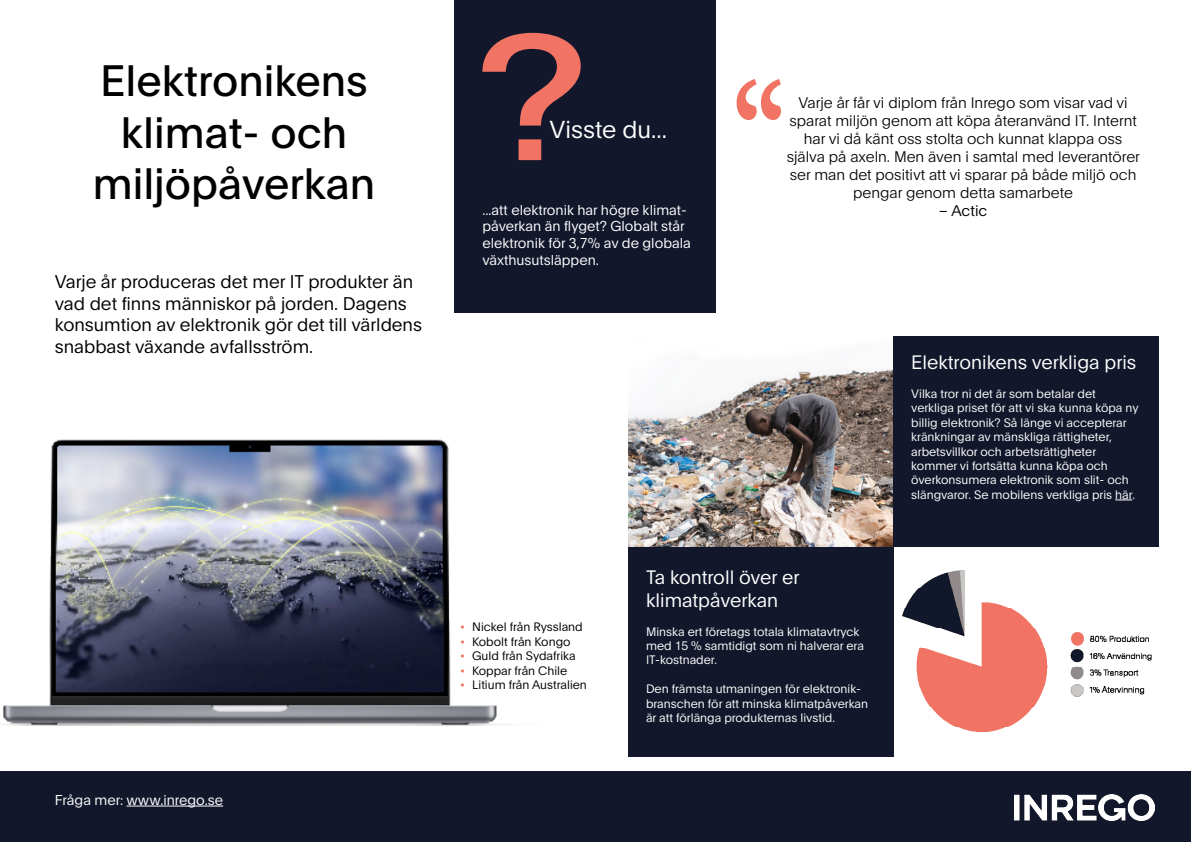
<style>
.page{position:relative;width:1191px;height:842px;background:#fff}
.page>*{position:absolute;margin:0;border:0;box-sizing:border-box;transform-origin:0 0}
.t1{font:43px "Plain";color:#000}
.t2{font:300 24px "Plain";color:#fff}
.t3{font:300 19px "Plain";color:#fff}
.t4{font:300 18px/21.6px "Plain";color:#000}
.t5{font:100 15px/18px "Plain";color:#000;text-align:center}
.t6{font:300 15px "Plain";color:#000}
.t7{font:300 14px/16.8px "Plain";color:#fff}
.t8{font:300 12px/14.4px "Plain";color:#fff}
.t9{font:300 12px "Plain";color:#000}
.s1{color:#f07364}
</style>
<div class="page">
<img style="left:2px;top:439px;width:501px;height:287px">
<div style="left:454px;top:0;width:261px;height:312px;background:#12172b"></div>
<svg style="left:482px;top:33px;width:99px;height:127px"></svg>
<div style="left:0;top:771px;width:1191px;height:71px;background:#12172b"></div>
<div style="left:893px;top:336px;width:265px;height:210px;background:#12172b"></div>
<div style="left:628px;top:546px;width:265px;height:210px;background:#12172b"></div>
<svg style="left:1115px;top:500px;width:17px;height:1px"></svg>
<svg style="left:736px;top:79px;width:45px;height:41px"></svg>
<img style="left:1014px;top:794px;width:141px;height:27px">
<hr style="left:126px;top:806px;width:97px;height:1px;background:#fff">
<img style="left:628px;top:369px;width:265px;height:177px">
<img style="left:902px;top:570px;width:250px;height:162px">
<p class="t1" style="left:100px;top:50px;width:269px">Elektronikens</p>
<p class="t1" style="left:121px;top:101px;width:228px">klimat- och</p>
<p class="t1" style="left:93px;top:153px;width:284px">miljöpåverkan</p>
<p class="t4" style="left:55px;top:270px;width:369px">Varje år produceras det mer IT produkter än vad det finns människor på jorden. Dagens konsumtion av elektronik gör det till världens snabbast växande avfallsström.</p>
<p class="t7" style="left:55px;top:791px;width:170px">Fråga mer: www.inrego.se</p>
<p class="t2" style="left:549px;top:112px;width:119px">Visste du...</p>
<p class="t7" style="left:482px;top:201px;width:210px">...att elektronik har högre klimat&shy;påverkan än flyget? Globalt står elektronik för 3,7% av de globala växthusutsläppen.</p>
<p class="t5" style="left:786px;top:92px;width:355px">Varje år får vi diplom från Inrego som visar vad vi sparat miljön genom att köpa återanvänd IT. Internt har vi då känt oss stolta och kunnat klappa oss själva på axeln. Men även i samtal med leverantörer ser man det positivt att vi sparar på både miljö och pengar genom detta samarbete</p>
<p class="t6" style="left:939px;top:199px;width:50px">– Actic</p>
<p class="t3" style="left:911px;top:349px;width:227px">Elektronikens verkliga pris</p>
<p class="t8" style="left:911px;top:386px;width:186px">Vilka tror ni det är som betalar det</p>
<p class="t8" style="left:911px;top:400px;width:229px">verkliga priset för att vi ska kunna köpa ny billig elektronik? Så länge vi accepterar kränkningar av mänskliga rättigheter,</p>
<p class="t8" style="left:911px;top:443px;width:186px">arbetsvillkor och arbetsrättigheter</p>
<p class="t8" style="left:911px;top:458px;width:225px">kommer vi fortsätta kunna köpa och överkonsumera elektronik som slit- och slängvaror. Se mobilens verkliga pris här.</p>
<p class="t9" style="left:460px;top:618px;width:124px"><span class="s1">•</span> Nickel från Ryssland</p>
<p class="t9" style="left:460px;top:633px;width:112px"><span class="s1">•</span> Kobolt från Kongo</p>
<p class="t9" style="left:460px;top:647px;width:117px"><span class="s1">•</span> Guld från Sydafrika</p>
<p class="t9" style="left:460px;top:662px;width:109px"><span class="s1">•</span> Koppar från Chile</p>
<p class="t9" style="left:460px;top:676px;width:128px"><span class="s1">•</span> Litium från Australien</p>
<p class="t3" style="left:646px;top:563px;width:155px">Ta kontroll över er</p>
<p class="t3" style="left:646px;top:586px;width:134px">klimatpåverkan</p>
<p class="t8" style="left:646px;top:623px;width:219px">Minska ert företags totala klimatavtryck med 15 % samtidigt som ni halverar era<br>IT-kostnader.</p>
<p class="t8" style="left:646px;top:681px;width:224px">Den främsta utmaningen för elektronik&shy;branschen för att minska klimatpåverkan är att förlänga produkternas livstid.</p>
</div>
